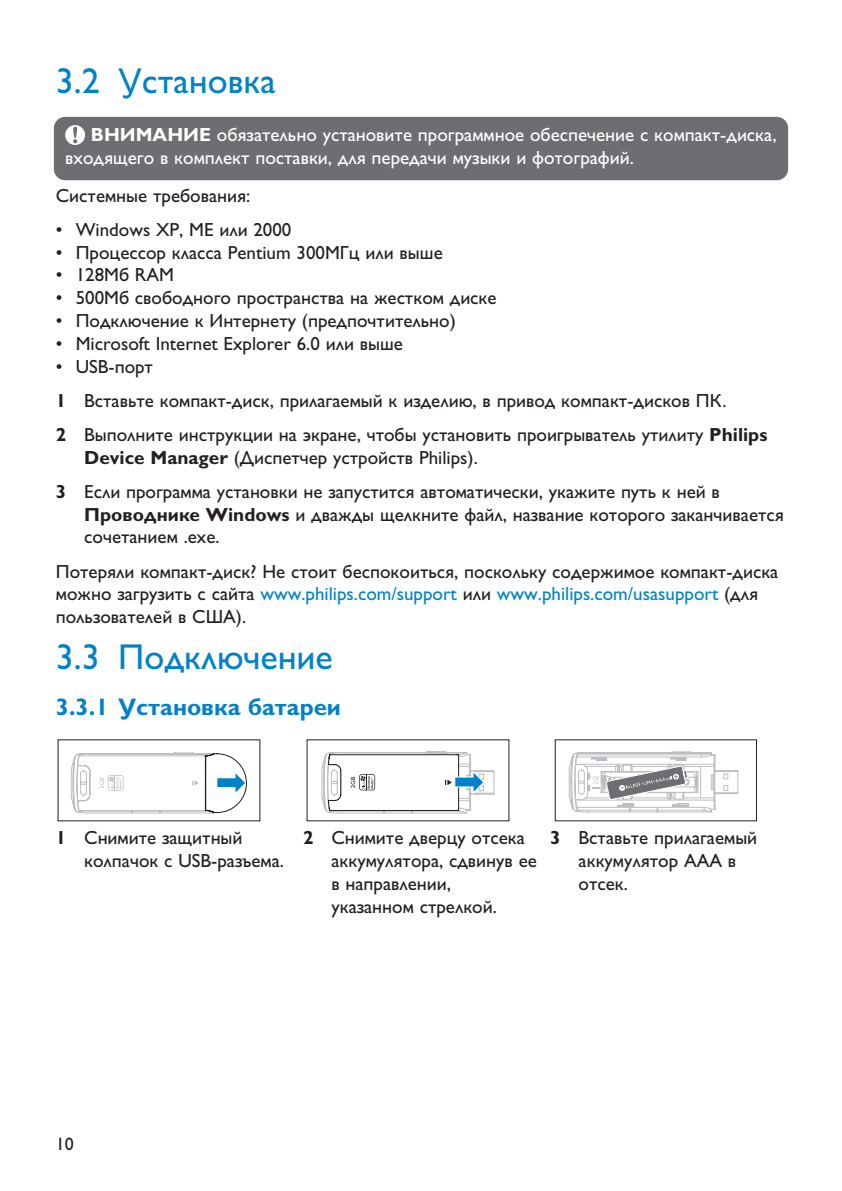
<style>
.page{position:relative;width:842px;height:1191px;background:#fff}
.page>*{position:absolute;margin:0;border:0;box-sizing:border-box;transform-origin:0 0}
.t1{font:36px "Gill Sans Cyr";color:#0082c8}
.t2{font:700 24px "Gill Sans Cyr";color:#0082c8}
.t3{font:19px/22.8px "Gill Sans Cyr";color:#231f20}
.t4{font:19px/22.8px "Gill Sans Cyr";color:#fff}
.t5{font:18px "Gill Sans Cyr";color:#231f20}
.s1{font-weight:700}
.s2{color:#0082c8}
</style>
<div class="page">
<svg style="left:554px;top:739px;width:184px;height:82px"></svg>
<svg style="left:306px;top:739px;width:203px;height:82px"></svg>
<svg style="left:71px;top:739px;width:190px;height:82px"></svg>
<div style="left:54px;top:117px;width:734px;height:63px;background:#6d6e71;border-radius:11px"></div>
<svg style="left:65px;top:125px;width:20px;height:20px"></svg>
<h1 class="t1" style="left:56px;top:68px;width:221px">3.2 Установка</h1>
<p class="t4" style="left:65px;top:125px;width:713px;text-indent:26px"><span class="s1">ВНИМАНИЕ</span> обязательно установите программное обеспечение с компакт-диска, входящего в комплект поставки, для передачи музыки и фотографий.</p>
<p class="t3" style="left:56px;top:186px;width:196px">Системные требования:</p>
<p class="t3" style="left:56px;top:220px;width:237px">• Windows XP, ME или 2000</p>
<p class="t3" style="left:56px;top:243px;width:388px">• Процессор класса Pentium 300МГц или выше</p>
<p class="t3" style="left:56px;top:266px;width:120px">• 128Мб RAM</p>
<p class="t3" style="left:56px;top:288px;width:442px">• 500Мб свободного пространства на жестком диске</p>
<p class="t3" style="left:56px;top:311px;width:401px">• Подключение к Интернету (предпочтительно)</p>
<p class="t3" style="left:56px;top:334px;width:349px">• Microsoft Internet Explorer 6.0 или выше</p>
<p class="t3" style="left:56px;top:351px;width:713px;line-height:34.2px">• USB-порт<br><span class="s1">1</span> Вставьте компакт-диск, прилагаемый к изделию, в привод компакт-дисков ПК.<br><span class="s1">2</span> Выполните инструкции на экране, чтобы установить проигрыватель утилиту <span class="s1">Philips</span></p>
<p class="t3" style="left:56px;top:442px;width:665px;line-height:34.2px;text-indent:28px"><span class="s1">Device Manager</span> (Диспетчер устройств Philips).<br><span class="s1">3</span> Если программа установки не запустится автоматически, укажите путь к ней в</p>
<p class="t3" style="left:84px;top:505px;width:701px"><span class="s1">Проводнике Windows</span> и дважды щелкните файл, название которого заканчивается сочетанием .exe.</p>
<p class="t3" style="left:56px;top:562px;width:724px">Потеряли компакт-диск? Не стоит беспокоиться, поскольку содержимое компакт-диска можно загрузить с сайта <span class="s2">www.philips.com/support</span> или <span class="s2">www.philips.com/usasupport</span> (для пользователей в США).</p>
<h1 class="t1" style="left:56px;top:644px;width:278px">3.3 Подключение</h1>
<p class="t2" style="left:56px;top:699px;width:287px">3.3.1 Установка батареи</p>
<p class="t3" style="left:84px;top:828px;width:201px;text-indent:-28px"><span class="s1">1</span> Снимите защитный колпачок с USB-разъема.</p>
<p class="t3" style="left:331px;top:828px;width:207px;text-indent:-28px"><span class="s1">2</span> Снимите дверцу отсека аккумулятора, сдвинув ее в направлении, указанном стрелкой.</p>
<p class="t3" style="left:579px;top:828px;width:180px;text-indent:-28px"><span class="s1">3</span> Вставьте прилагаемый аккумулятор AAA в отсек.</p>
<p class="t5" style="left:56px;top:1137px;width:19px">10</p>
</div>
